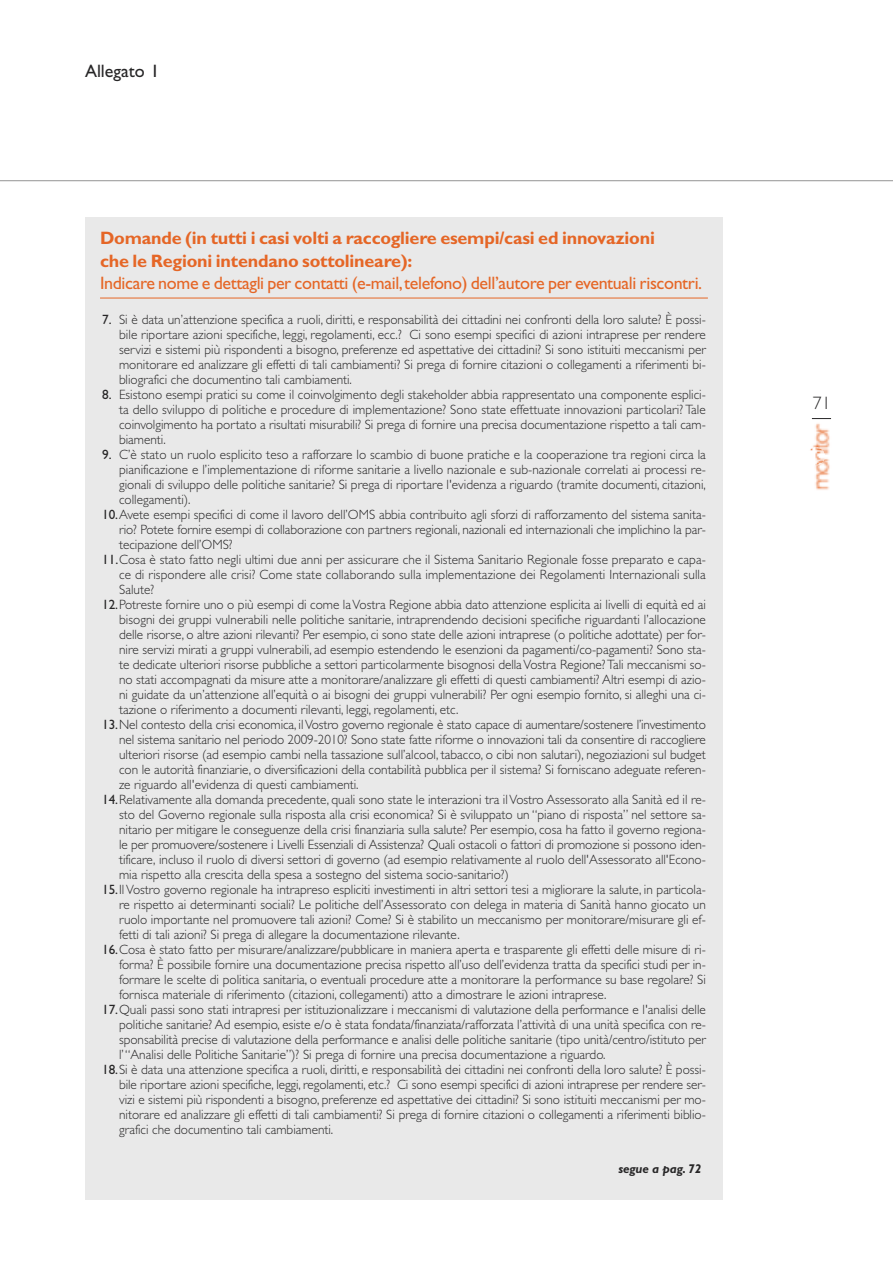
<style>
.page{position:relative;width:893px;height:1263px;background:#fff}
.page>*{position:absolute;margin:0;border:0;box-sizing:border-box;transform-origin:0 0}
.t1{font:700 18px/22.5px "Gill Sans";letter-spacing:-.01em;color:#e56626}
.t2{font:18px "Gill Sans";letter-spacing:-.02em;color:#e56626}
.t3{font:18px "Gill Sans";color:#272627}
.t4{font:300 18px "Gill Sans";color:#272627}
.t5{font:300 13.5px/15px "Gill Sans";color:#272627;text-align:justify}
.t6{font:italic 700 12.75px "Gill Sans";letter-spacing:-.01em;color:#272627}
.s1{font-weight:400}
</style>
<div class="page">
<img style="left:813px;top:423px;width:17px;height:67px">
<img style="left:807px;top:447px;width:18px;height:18px;border-radius:50%">
<svg style="left:812px;top:418px;width:19px;height:1px"></svg>
<hr style="left:0;top:180px;width:893px;height:1px;background:#939393">
<div style="left:85px;top:217px;width:638px;height:982px;background:#e9e9e9"></div>
<hr style="left:100px;top:298px;width:608px;height:1px;background:#e56626">
<h1 class="t3" style="left:85px;top:64px;width:76px">Allegato 1</h1>
<h1 class="t1" style="left:100px;top:228px;width:556px">Domande (in tutti i casi volti a raccogliere esempi/casi ed innovazioni che le Regioni intendano sottolineare):</h1>
<h1 class="t2" style="left:100px;top:276px;width:604px">Indicare nome e dettagli per contatti (e-mail,telefono) dell’autore per eventuali riscontri.</h1>
<p class="t5" style="left:119px;top:313px;width:588px;text-indent:-17px"><span class="s1">7.</span> Si è data un’attenzione specifica a ruoli, diritti, e responsabilità dei cittadini nei confronti della loro salute? È possi&shy;bile riportare azioni specifiche, leggi, regolamenti, ecc.? Ci sono esempi specifici di azioni intraprese per rendere servizi e sistemi più rispondenti a bisogno, preferenze ed aspettative dei cittadini? Si sono istituiti meccanismi per monitorare ed analizzare gli effetti di tali cambiamenti? Si prega di fornire citazioni o collegamenti a riferimenti bi&shy;bliografici che documentino tali cambiamenti.</p>
<p class="t5" style="left:119px;top:388px;width:588px;text-indent:-17px"><span class="s1">8.</span> Esistono esempi pratici su come il coinvolgimento degli stakeholder abbia rappresentato una componente esplici&shy;ta dello sviluppo di politiche e procedure di implementazione? Sono state effettuate innovazioni particolari? Tale coinvolgimento ha portato a risultati misurabili? Si prega di fornire una precisa documentazione rispetto a tali cam&shy;biamenti.</p>
<p class="t5" style="left:102px;top:448px;width:605px"><span class="s1">9.</span> C’è stato un ruolo esplicito teso a rafforzare lo scambio di buone pratiche e la cooperazione tra regioni circa la</p>
<p class="t5" style="left:119px;top:463px;width:588px">pianificazione e l’implementazione di riforme sanitarie a livello nazionale e sub-nazionale correlati ai processi re-</p>
<p class="t5" style="left:119px;top:478px;width:588px">gionali di sviluppo delle politiche sanitarie? Si prega di riportare l'evidenza a riguardo (tramite documenti, citazioni,</p>
<p class="t5" style="left:119px;top:493px;width:73px">collegamenti).</p>
<p class="t5" style="left:102px;top:508px;width:605px"><span class="s1">10.</span>Avete esempi specifici di come il lavoro dell’OMS abbia contribuito agli sforzi di rafforzamento del sistema sanita-</p>
<p class="t5" style="left:119px;top:523px;width:588px">rio? Potete fornire esempi di collaborazione con partners regionali, nazionali ed internazionali che implichino la par-</p>
<p class="t5" style="left:119px;top:538px;width:115px">tecipazione dell’OMS?</p>
<p class="t5" style="left:102px;top:553px;width:605px"><span class="s1">11.</span>Cosa è stato fatto negli ultimi due anni per assicurare che il Sistema Sanitario Regionale fosse preparato e capa-</p>
<p class="t5" style="left:119px;top:568px;width:588px">ce di rispondere alle crisi? Come state collaborando sulla implementazione dei Regolamenti Internazionali sulla</p>
<p class="t5" style="left:119px;top:583px;width:37px">Salute?</p>
<p class="t5" style="left:102px;top:598px;width:605px"><span class="s1">12.</span>Potreste fornire uno o più esempi di come laVostra Regione abbia dato attenzione esplicita ai livelli di equità ed ai</p>
<p class="t5" style="left:119px;top:613px;width:588px">bisogni dei gruppi vulnerabili nelle politiche sanitarie, intraprendendo decisioni specifiche riguardanti l’allocazione</p>
<p class="t5" style="left:119px;top:628px;width:588px">delle risorse, o altre azioni rilevanti? Per esempio, ci sono state delle azioni intraprese (o politiche adottate) per for-</p>
<p class="t5" style="left:119px;top:643px;width:588px">nire servizi mirati a gruppi vulnerabili, ad esempio estendendo le esenzioni da pagamenti/co-pagamenti? Sono sta-</p>
<p class="t5" style="left:119px;top:658px;width:588px">te dedicate ulteriori risorse pubbliche a settori particolarmente bisognosi dellaVostra Regione?Tali meccanismi so-</p>
<p class="t5" style="left:119px;top:673px;width:588px">no stati accompagnati da misure atte a monitorare/analizzare gli effetti di questi cambiamenti? Altri esempi di azio-</p>
<p class="t5" style="left:119px;top:688px;width:588px">ni guidate da un’attenzione all’equità o ai bisogni dei gruppi vulnerabili? Per ogni esempio fornito, si alleghi una ci-</p>
<p class="t5" style="left:119px;top:703px;width:341px">tazione o riferimento a documenti rilevanti, leggi, regolamenti, etc.</p>
<p class="t5" style="left:102px;top:718px;width:605px"><span class="s1">13.</span>Nel contesto della crisi economica, ilVostro governo regionale è stato capace di aumentare/sostenere l’investimento</p>
<p class="t5" style="left:119px;top:733px;width:588px">nel sistema sanitario nel periodo 2009-2010? Sono state fatte riforme o innovazioni tali da consentire di raccogliere</p>
<p class="t5" style="left:119px;top:748px;width:588px">ulteriori risorse (ad esempio cambi nella tassazione sull’alcool, tabacco, o cibi non salutari), negoziazioni sul budget</p>
<p class="t5" style="left:119px;top:763px;width:588px">con le autorità finanziarie, o diversificazioni della contabilità pubblica per il sistema? Si forniscano adeguate referen-</p>
<p class="t5" style="left:119px;top:778px;width:241px">ze riguardo all'evidenza di questi cambiamenti.</p>
<p class="t5" style="left:102px;top:793px;width:605px"><span class="s1">14.</span>Relativamente alla domanda precedente, quali sono state le interazioni tra ilVostro Assessorato alla Sanità ed il re-</p>
<p class="t5" style="left:119px;top:808px;width:588px">sto del Governo regionale sulla risposta alla crisi economica? Si è sviluppato un “piano di risposta” nel settore sa-</p>
<p class="t5" style="left:119px;top:823px;width:588px">nitario per mitigare le conseguenze della crisi finanziaria sulla salute? Per esempio, cosa ha fatto il governo regiona-</p>
<p class="t5" style="left:119px;top:838px;width:588px">le per promuovere/sostenere i Livelli Essenziali di Assistenza? Quali ostacoli o fattori di promozione si possono iden-</p>
<p class="t5" style="left:119px;top:853px;width:588px">tificare, incluso il ruolo di diversi settori di governo (ad esempio relativamente al ruolo dell'Assessorato all'Econo-</p>
<p class="t5" style="left:119px;top:868px;width:391px">mia rispetto alla crescita della spesa a sostegno del sistema socio-sanitario?)</p>
<p class="t5" style="left:102px;top:883px;width:605px"><span class="s1">15.</span>IlVostro governo regionale ha intrapreso espliciti investimenti in altri settori tesi a migliorare la salute, in particola-</p>
<p class="t5" style="left:119px;top:898px;width:588px">re rispetto ai determinanti sociali? Le politiche dell’Assessorato con delega in materia di Sanità hanno giocato un</p>
<p class="t5" style="left:119px;top:913px;width:588px">ruolo importante nel promuovere tali azioni? Come? Si è stabilito un meccanismo per monitorare/misurare gli ef-</p>
<p class="t5" style="left:119px;top:928px;width:342px">fetti di tali azioni? Si prega di allegare la documentazione rilevante.</p>
<p class="t5" style="left:102px;top:943px;width:605px"><span class="s1">16.</span>Cosa è stato fatto per misurare/analizzare/pubblicare in maniera aperta e trasparente gli effetti delle misure di ri-</p>
<p class="t5" style="left:119px;top:958px;width:588px">forma? È possibile fornire una documentazione precisa rispetto all’uso dell’evidenza tratta da specifici studi per in-</p>
<p class="t5" style="left:119px;top:973px;width:588px">formare le scelte di politica sanitaria, o eventuali procedure atte a monitorare la performance su base regolare? Si</p>
<p class="t5" style="left:119px;top:988px;width:489px">fornisca materiale di riferimento (citazioni, collegamenti) atto a dimostrare le azioni intraprese.</p>
<p class="t5" style="left:102px;top:1003px;width:605px"><span class="s1">17.</span>Quali passi sono stati intrapresi per istituzionalizzare i meccanismi di valutazione della performance e l'analisi delle</p>
<p class="t5" style="left:119px;top:1018px;width:588px">politiche sanitarie? Ad esempio, esiste e/o è stata fondata/finanziata/rafforzata l’attività di una unità specifica con re-</p>
<p class="t5" style="left:119px;top:1033px;width:588px">sponsabilità precise di valutazione della performance e analisi delle politiche sanitarie (tipo unità/centro/istituto per</p>
<p class="t5" style="left:119px;top:1048px;width:488px">l’“Analisi delle Politiche Sanitarie”)? Si prega di fornire una precisa documentazione a riguardo.</p>
<p class="t5" style="left:102px;top:1063px;width:605px"><span class="s1">18.</span>Si è data una attenzione specifica a ruoli, diritti, e responsabilità dei cittadini nei confronti della loro salute? È possi-</p>
<p class="t5" style="left:119px;top:1078px;width:588px">bile riportare azioni specifiche, leggi, regolamenti, etc.? Ci sono esempi specifici di azioni intraprese per rendere ser-</p>
<p class="t5" style="left:119px;top:1093px;width:588px">vizi e sistemi più rispondenti a bisogno, preferenze ed aspettative dei cittadini? Si sono istituiti meccanismi per mo-</p>
<p class="t5" style="left:119px;top:1108px;width:588px">nitorare ed analizzare gli effetti di tali cambiamenti? Si prega di fornire citazioni o collegamenti a riferimenti biblio-</p>
<p class="t5" style="left:119px;top:1123px;width:216px">grafici che documentino tali cambiamenti.</p>
<p class="t6" style="left:618px;top:1163px;width:85px">segue a pag. 72</p>
<h1 class="t4" style="left:813px;top:396px;width:19px">71</h1>
</div>
